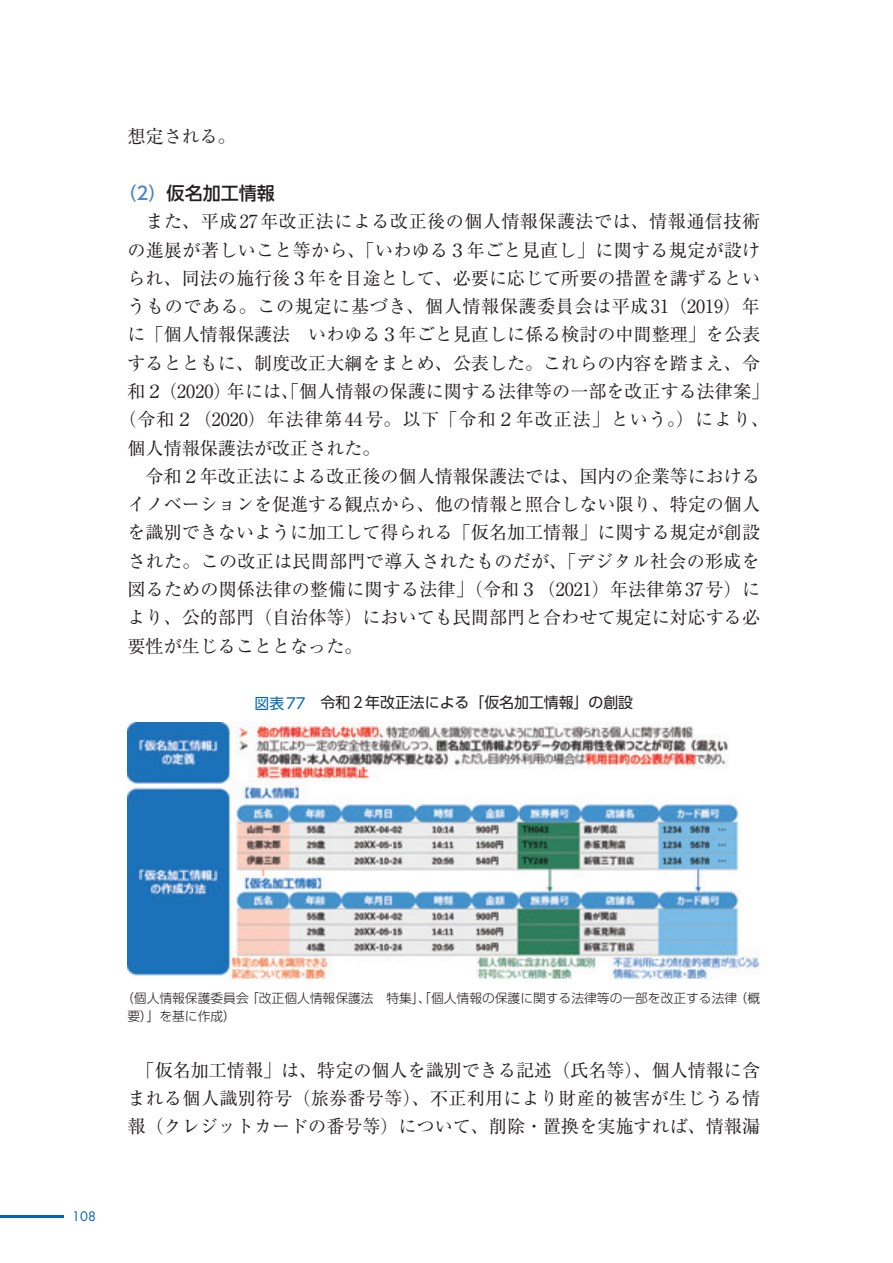
<style>
.page{position:relative;width:893px;height:1263px;background:#fff}
.page>*{position:absolute;margin:0;border:0;box-sizing:border-box;transform-origin:0 0}
.t1{font:18px/28.3px "Ryumin Pr 6 N";color:#231f20;text-align:center}
.t2{font:18px "Ryumin Pr 6 N";letter-spacing:.055em;color:#231f20}
.t3{font:18px "Ryumin Pr 6 N";letter-spacing:.035em;color:#231f20}
.t4{font:18px "Ryumin Pr 6 N";letter-spacing:.025em;color:#231f20}
.t5{font:500 18px "UD Shin Go Pr 6 N";color:#231f20}
.t6{font:14.85px "UD Shin Go Pr 6 N";color:#231f20}
.t7{font:300 12.75px/18.1px "UD Shin Go Pr 6 N";color:#231f20}
.t8{font:12.75px "Futura";color:#0166b3}
.s1{font-family:"UD Shin Go Pr 6";color:#5084c4}
.s2{color:#0166b3}
</style>
<div class="page">
<hr style="left:0;top:1215px;width:64px;height:2px;background:#0166b3">
<img style="left:128px;top:722px;width:632px;height:258px">
<p class="t1" style="left:128px;top:122px;width:110px">想定される。</p>
<p class="t5" style="left:119px;top:179px;width:158px"><span class="s1">（2）</span>仮名加工情報</p>
<p class="t4" style="left:146px;top:207px;width:616px">また、平成27年改正法による改正後の個人情報保護法では、情報通信技術</p>
<p class="t1" style="left:128px;top:235px;width:634px">の進展が著しいこと等から、「いわゆる３年ごと見直し」に関する規定が設け</p>
<p class="t1" style="left:128px;top:263px;width:634px">られ、同法の施行後３年を目途として、必要に応じて所要の措置を講ずるとい</p>
<p class="t3" style="left:128px;top:292px;width:634px">うものである。この規定に基づき、個人情報保護委員会は平成31（2019）年</p>
<p class="t1" style="left:128px;top:320px;width:634px">に「個人情報保護法　いわゆる３年ごと見直しに係る検討の中間整理」を公表</p>
<p class="t1" style="left:128px;top:348px;width:634px">するとともに、制度改正大綱をまとめ、公表した。これらの内容を踏まえ、令</p>
<p class="t1" style="left:128px;top:376px;width:643px">和２（2020）年には、「個人情報の保護に関する法律等の一部を改正する法律案」</p>
<p class="t2" style="left:119px;top:405px;width:652px">（令和２（2020）年法律第44号。以下「令和２年改正法」という。）により、</p>
<p class="t1" style="left:128px;top:433px;width:254px">個人情報保護法が改正された。</p>
<p class="t1" style="left:146px;top:461px;width:616px">令和２年改正法による改正後の個人情報保護法では、国内の企業等における</p>
<p class="t1" style="left:128px;top:489px;width:634px">イノベーションを促進する観点から、他の情報と照合しない限り、特定の個人</p>
<p class="t1" style="left:128px;top:518px;width:634px">を識別できないように加工して得られる「仮名加工情報」に関する規定が創設</p>
<p class="t1" style="left:128px;top:546px;width:634px">された。この改正は民間部門で導入されたものだが、「デジタル社会の形成を</p>
<p class="t1" style="left:128px;top:574px;width:634px">図るための関係法律の整備に関する法律」（令和３（2021）年法律第37号）に</p>
<p class="t1" style="left:128px;top:602px;width:634px">より、公的部門（自治体等）においても民間部門と合わせて規定に対応する必</p>
<p class="t1" style="left:128px;top:631px;width:236px">要性が生じることとなった。</p>
<p class="t6" style="left:254px;top:690px;width:380px"><span class="s2">図表77</span>　令和２年改正法による「仮名加工情報」の創設</p>
<p class="t8" style="left:72px;top:1208px;width:25px">108</p>
<p class="t7" style="left:128px;top:988px;width:634px;text-indent:-6px">（個人情報保護委員会「改正個人情報保護法　特集」、「個人情報の保護に関する法律等の一部を改正する法律（概要）」を基に作成）</p>
<p class="t1" style="left:128px;top:1055px;width:634px">「仮名加工情報」は、特定の個人を識別できる記述（氏名等）、個人情報に含まれる個人識別符号（旅券番号等）、不正利用により財産的被害が生じうる情報（クレジットカードの番号等）について、削除・置換を実施すれば、情報漏</p>
</div>
